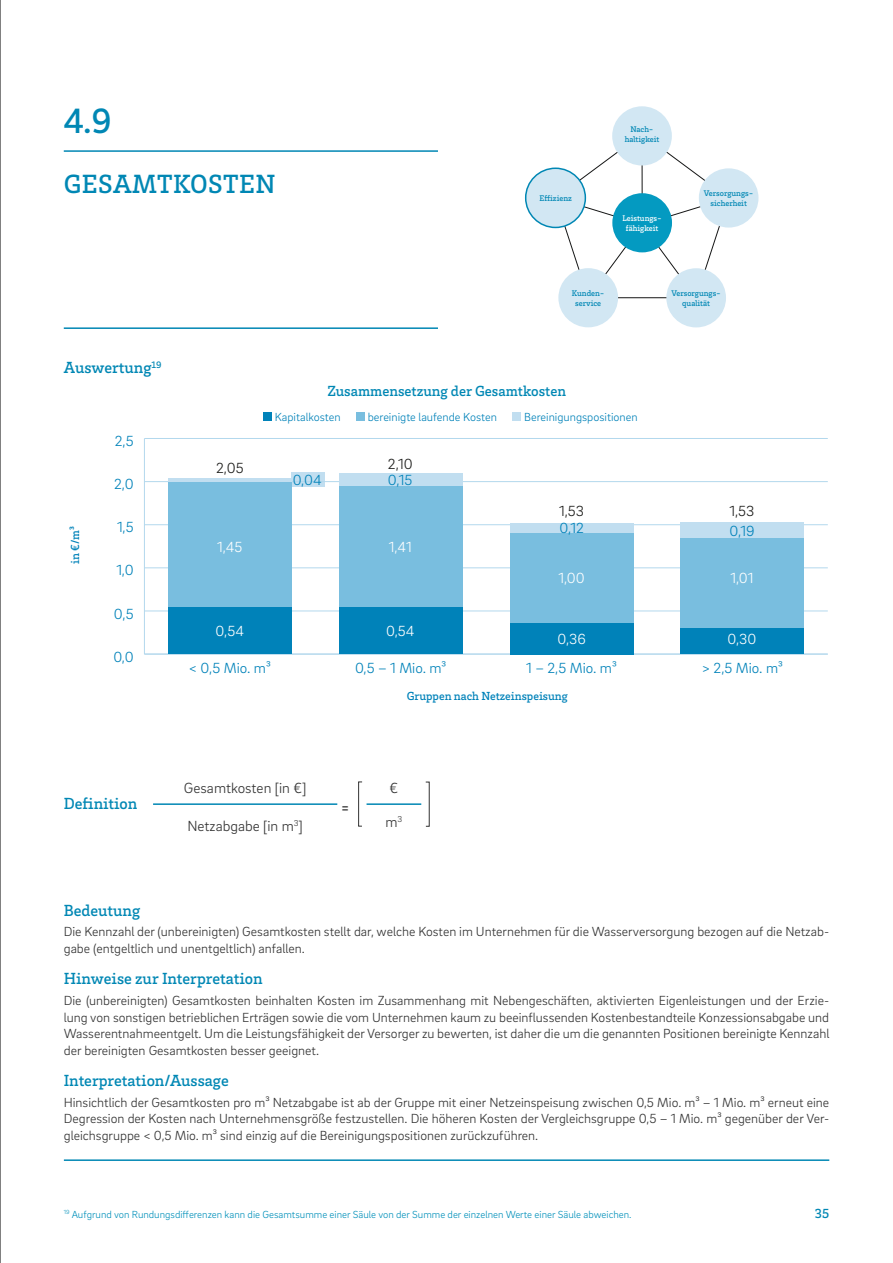
<style>
.page{position:relative;width:893px;height:1263px;background:#fff}
.page>*{position:absolute;margin:0;border:0;box-sizing:border-box;transform-origin:0 0}
.t1{font:500 36px "Brix Slab";color:#0087b4}
.t2{font:500 27px "Brix Slab";letter-spacing:.015em;color:#0087b4}
.t3{font:500 16.5px "Brix Slab";color:#0087b4}
.t4{font:300 15px "Brix Sans";color:#0082b9}
.t5{font:300 15px "Brix Sans";color:#323232}
.t6{font:300 15px "Brix Sans";color:#fff}
.t7{font:500 15px "Brix Slab";color:#0087b4}
.t8{font:300 15px "Brix Sans";color:#1d1d1b}
.t9{font:300 13.5px/16.5px "Brix Sans";color:#323232;text-align:justify}
.t10{font:500 13.5px "Brix Slab";color:#0087b4}
.t11{font:500 13.5px "Brix Slab";color:#323232}
.t12{font:300 12px "Brix Sans";color:#0082b9}
.t13{font:500 12px "Brix Slab";color:#0082b9}
.t14{font:300 10.5px "Brix Sans";color:#0090ba}
.t15{font:500 8.4px/10.1px "Brix Slab";color:#0087b4;text-align:center}
.t16{font:500 8.4px/10.1px "Brix Slab";color:#fff;text-align:center}
</style>
<div class="page">
<hr style="left:64px;top:1159px;width:765px;height:2px;background:#0087b4">
<hr style="left:64px;top:150px;width:374px;height:2px;background:#0087b4">
<hr style="left:64px;top:327px;width:374px;height:2px;background:#0087b4">
<div style="left:291px;top:472px;width:34px;height:15px;background:#c1def0"></div>
<div style="left:263px;top:413px;width:9px;height:8px;background:#0082b9"></div>
<div style="left:356px;top:413px;width:9px;height:8px;background:#79bedf"></div>
<div style="left:513px;top:413px;width:8px;height:8px;background:#c1def0"></div>
<hr style="left:144px;top:438px;width:1px;height:216px;background:#b3d8ed">
<hr style="left:144px;top:654px;width:684px;height:1px;background:#b3d8ed">
<hr style="left:144px;top:611px;width:684px;height:1px;background:#b3d8ed">
<hr style="left:144px;top:567px;width:684px;height:1px;background:#b3d8ed">
<hr style="left:144px;top:524px;width:684px;height:1px;background:#b3d8ed">
<hr style="left:144px;top:481px;width:684px;height:1px;background:#b3d8ed">
<hr style="left:144px;top:438px;width:684px;height:1px;background:#b3d8ed">
<hr style="left:168px;top:478px;width:123px;height:4px;background:#c1def0">
<div style="left:339px;top:473px;width:123px;height:13px;background:#c1def0"></div>
<div style="left:510px;top:523px;width:123px;height:10px;background:#c1def0"></div>
<div style="left:681px;top:522px;width:123px;height:16px;background:#c1def0"></div>
<div style="left:168px;top:482px;width:123px;height:125px;background:#79bedf"></div>
<div style="left:339px;top:486px;width:123px;height:121px;background:#79bedf"></div>
<div style="left:510px;top:533px;width:123px;height:90px;background:#79bedf"></div>
<div style="left:681px;top:538px;width:123px;height:90px;background:#79bedf"></div>
<div style="left:168px;top:607px;width:123px;height:47px;background:#0082b9"></div>
<div style="left:339px;top:607px;width:123px;height:47px;background:#0082b9"></div>
<div style="left:510px;top:623px;width:123px;height:31px;background:#0082b9"></div>
<div style="left:681px;top:628px;width:123px;height:26px;background:#0082b9"></div>
<hr style="left:153px;top:803px;width:184px;height:2px;background:#0087b4">
<hr style="left:367px;top:803px;width:54px;height:2px;background:#0087b4">
<div style="left:358px;top:781px;width:4px;height:45px;border:1px solid #323232"></div>
<div style="left:425px;top:782px;width:5px;height:45px;border:1px solid #323232"></div>
<svg style="left:555px;top:141px;width:171px;height:157px"></svg>
<div style="left:612px;top:193px;width:60px;height:59px;background:#049ac1;border-radius:50%"></div>
<div style="left:612px;top:106px;width:60px;height:59px;background:#d2e7f3;border-radius:50%"></div>
<div style="left:525px;top:167px;width:61px;height:61px;background:#d2e7f3;border:2px solid #0087b4;border-radius:50%"></div>
<div style="left:558px;top:268px;width:60px;height:59px;background:#d2e7f3;border-radius:50%"></div>
<div style="left:666px;top:268px;width:60px;height:59px;background:#d2e7f3;border-radius:50%"></div>
<div style="left:699px;top:168px;width:59px;height:60px;background:#d2e7f3;border-radius:50%"></div>
<hr style="left:0;top:0;width:1px;height:1263px;background:#000">
<h1 class="t1" style="left:64px;top:98px;width:49px">4.9</h1>
<h2 class="t2" style="left:64px;top:166px;width:213px">GESAMTKOSTEN</h2>
<p class="t3" style="left:64px;top:357px;width:99px">Auswertung<sup>19</sup></p>
<p class="t15" style="left:539px;top:193px;width:34px">Effizienz</p>
<p class="t15" style="left:625px;top:124px;width:36px">Nach&shy;haltigkeit</p>
<p class="t16" style="left:622px;top:213px;width:41px">Leistungs&shy;fähigkeit</p>
<p class="t15" style="left:704px;top:188px;width:51px">Versorgungs&shy;sicherheit</p>
<p class="t15" style="left:572px;top:288px;width:34px">Kunden&shy;service</p>
<p class="t15" style="left:671px;top:288px;width:51px">Versorgungs&shy;qualität</p>
<p class="t7" style="left:327px;top:381px;width:240px">Zusammensetzung der Gesamtkosten</p>
<p class="t4" style="left:115px;top:431px;width:20px">2,5</p>
<p class="t13" style="left:67px;top:564px;width:40px;rotate:-90deg">in €/m³</p>
<p class="t4" style="left:114px;top:475px;width:21px">2,0</p>
<p class="t4" style="left:117px;top:518px;width:18px">1,5</p>
<p class="t4" style="left:116px;top:561px;width:19px">1,0</p>
<p class="t4" style="left:114px;top:604px;width:21px">0,5</p>
<p class="t4" style="left:113px;top:647px;width:22px">0,0</p>
<p class="t3" style="left:64px;top:793px;width:75px">Definition</p>
<p class="t12" style="left:275px;top:409px;width:68px">Kapitalkosten</p>
<p class="t12" style="left:368px;top:409px;width:131px">bereinigte laufende Kosten</p>
<p class="t12" style="left:524px;top:409px;width:115px">Bereinigungspositionen</p>
<p class="t8" style="left:216px;top:459px;width:29px">2,05</p>
<p class="t4" style="left:293px;top:470px;width:31px">0,04</p>
<p class="t8" style="left:388px;top:454px;width:26px">2,10</p>
<p class="t4" style="left:388px;top:470px;width:26px">0,15</p>
<p class="t8" style="left:559px;top:501px;width:26px">1,53</p>
<p class="t4" style="left:559px;top:518px;width:26px">0,12</p>
<p class="t8" style="left:729px;top:502px;width:26px">1,53</p>
<p class="t4" style="left:729px;top:521px;width:27px">0,19</p>
<p class="t6" style="left:217px;top:537px;width:27px">1,45</p>
<p class="t6" style="left:389px;top:537px;width:24px">1,41</p>
<p class="t6" style="left:558px;top:568px;width:28px">1,00</p>
<p class="t6" style="left:730px;top:568px;width:25px">1,01</p>
<p class="t6" style="left:216px;top:621px;width:30px">0,54</p>
<p class="t6" style="left:386px;top:621px;width:30px">0,54</p>
<p class="t6" style="left:557px;top:629px;width:30px">0,36</p>
<p class="t6" style="left:727px;top:629px;width:30px">0,30</p>
<p class="t4" style="left:189px;top:658px;width:83px">&lt; 0,5 Mio. m³</p>
<p class="t4" style="left:355px;top:658px;width:93px">0,5 – 1 Mio. m³</p>
<p class="t4" style="left:526px;top:658px;width:92px">1 – 2,5 Mio. m³</p>
<p class="t4" style="left:702px;top:658px;width:83px">&gt; 2,5 Mio. m³</p>
<p class="t13" style="left:407px;top:688px;width:162px">Gruppen nach Netzeinspeisung</p>
<p class="t5" style="left:184px;top:778px;width:124px">Gesamtkosten [in €]</p>
<p class="t11" style="left:342px;top:799px;width:9px">=</p>
<p class="t5" style="left:390px;top:778px;width:10px">€</p>
<p class="t5" style="left:187px;top:816px;width:117px">Netzabgabe [in m<sup>3</sup>]</p>
<p class="t5" style="left:385px;top:812px;width:18px">m<sup>3</sup></p>
<p class="t3" style="left:64px;top:899px;width:78px">Bedeutung</p>
<p class="t9" style="left:64px;top:923px;width:767px">Die Kennzahl der (unbereinigten) Gesamtkosten stellt dar, welche Kosten im Unternehmen für die Wasserversorgung bezogen auf die Netzab&shy;gabe (entgeltlich und unentgeltlich) anfallen.</p>
<p class="t3" style="left:64px;top:968px;width:200px">Hinweise zur Interpretation</p>
<p class="t9" style="left:64px;top:992px;width:767px">Die (unbereinigten) Gesamtkosten beinhalten Kosten im Zusammenhang mit Nebengeschäften, aktivierten Eigenleistungen und der Erzie&shy;lung von sonstigen betrieblichen Erträgen sowie die vom Unternehmen kaum zu beeinflussenden Kostenbestandteile Konzessionsabgabe und Wasserentnahmeentgelt. Um die Leistungsfähigkeit der Versorger zu bewerten, ist daher die um die genannten Positionen bereinigte Kennzahl der bereinigten Gesamtkosten besser geeignet.</p>
<p class="t3" style="left:64px;top:1070px;width:167px">Interpretation/Aussage</p>
<p class="t9" style="left:64px;top:1093px;width:767px">Hinsichtlich der Gesamtkosten pro m³ Netzabgabe ist ab der Gruppe mit einer Netzeinspeisung zwischen 0,5 Mio. m³ – 1 Mio. m³ erneut eine Degression der Kosten nach Unternehmensgröße festzustellen. Die höheren Kosten der Vergleichsgruppe 0,5 – 1 Mio. m³ gegenüber der Ver&shy;gleichsgruppe &lt; 0,5 Mio. m³ sind einzig auf die Bereinigungspositionen zurückzuführen.</p>
<p class="t14" style="left:64px;top:1208px;width:569px"><sup>19</sup> Aufgrund von Rundungsdifferenzen kann die Gesamtsumme einer Säule von der Summe der einzelnen Werte einer Säule abweichen.</p>
<p class="t10" style="left:815px;top:1204px;width:16px">35</p>
</div>
